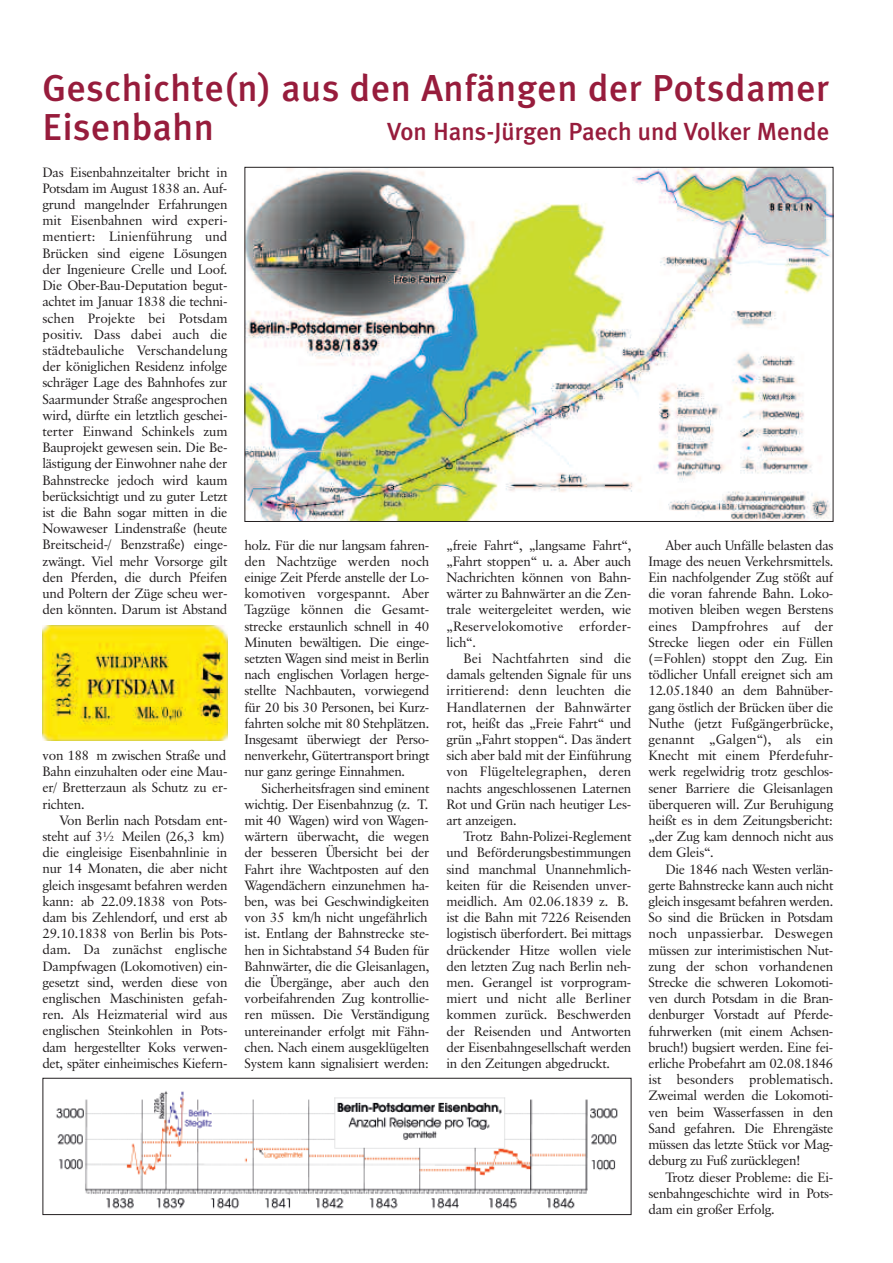
<style>
.page{position:relative;width:893px;height:1263px;background:#fff}
.page>*{position:absolute;margin:0;border:0;box-sizing:border-box;transform-origin:0 0}
.t1{font:500 37.5px/39px "Meta Plus";letter-spacing:.015em;color:#971c3c}
.t2{font:500 24.75px "Meta Plus";color:#971c3c}
.t3{font:13.5px/16.2px "Classical Garamond BT";letter-spacing:-.025em;color:#231f20;text-align:justify}
</style>
<div class="page">
<img style="left:43px;top:625px;width:184px;height:116px">
<img style="left:246px;top:169px;width:585px;height:351px">
<img style="left:56px;top:1091px;width:562px;height:118px">
<div style="left:43px;top:1078px;width:588px;height:137px;border:1px solid #231f20"></div>
<h1 class="t1" style="left:43px;top:68px;width:788px">Geschichte(n) aus den Anfängen der Potsdamer<br>Eisenbahn</h1>
<h2 class="t2" style="left:387px;top:117px;width:444px">Von Hans-Jürgen Paech und Volker Mende</h2>
<p class="t3" style="left:43px;top:165px;width:186px">Das Eisenbahnzeitalter bricht in Potsdam im August 1838 an. Auf&shy;grund mangelnder Erfahrungen mit Eisenbahnen wird experi&shy;mentiert: Linienführung und Brücken sind eigene Lösungen der Ingenieure Crelle und Loof.<br>Die Ober-Bau-Deputation begut&shy;achtet im Januar 1838 die techni&shy;schen Projekte bei Potsdam positiv. Dass dabei auch die städtebauliche Verschandelung der königlichen Residenz infolge schräger Lage des Bahnhofes zur Saarmunder Straße angesprochen wird, dürfte ein letztlich geschei&shy;terter Einwand Schinkels zum Bauprojekt gewesen sein. Die Be&shy;lästigung der Einwohner nahe der Bahnstrecke jedoch wird kaum berücksichtigt und zu guter Letzt ist die Bahn sogar mitten in die Nowaweser Lindenstraße (heute Breitscheid-/ Benzstraße) einge&shy;zwängt. Viel mehr Vorsorge gilt den Pferden, die durch Pfeifen und Poltern der Züge scheu wer&shy;den könnten. Darum ist Abstand</p>
<p class="t3" style="left:43px;top:748px;width:186px">von 188 m zwischen Straße und Bahn einzuhalten oder eine Mau&shy;er/ Bretterzaun als Schutz zu er&shy;richten.</p>
<p class="t3" style="left:43px;top:813px;width:186px;text-align:left;text-indent:17px">Von Berlin nach Potsdam ent&shy;steht auf 3½ Meilen (26,3 km) die eingleisige Eisenbahnlinie in nur 14 Monaten, die aber nicht gleich insgesamt befahren werden kann: ab 22.09.1838 von Pots&shy;dam bis Zehlendorf, und erst ab<br>29.10.1838 von Berlin bis Pots&shy;dam. Da zunächst englische<br>Dampfwagen (Lokomotiven) ein&shy;gesetzt sind, werden diese von englischen Maschinisten gefah&shy;ren. Als Heizmaterial wird aus englischen Steinkohlen in Pots&shy;dam hergestellter Koks verwen&shy;det, später einheimisches Kiefern-</p>
<p class="t3" style="left:244px;top:538px;width:186px">holz. Für die nur langsam fahren&shy;den Nachtzüge werden noch einige Zeit Pferde anstelle der Lo&shy;komotiven vorgespannt. Aber Tagzüge können die Gesamt&shy;strecke erstaunlich schnell in 40<br>Minuten bewältigen. Die einge&shy;setzten Wagen sind meist in Berlin nach englischen Vorlagen herge&shy;stellte Nachbauten, vorwiegend für 20 bis 30 Personen, bei Kurz&shy;fahrten solche mit 80 Stehplätzen.<br>Insgesamt überwiegt der Perso&shy;nenverkehr, Gütertransport bringt nur ganz geringe Einnahmen.</p>
<p class="t3" style="left:244px;top:781px;width:186px;text-align:left;text-indent:17px">Sicherheitsfragen sind eminent wichtig. Der Eisenbahnzug (z. T. mit 40 Wagen) wird von Wagen&shy;wärtern überwacht, die wegen der besseren Übersicht bei der<br>Fahrt ihre Wachtposten auf den<br>Wagendächern einzunehmen ha&shy;ben, was bei Geschwindigkeiten von 35 km/h nicht ungefährlich ist. Entlang der Bahnstrecke ste&shy;hen in Sichtabstand 54 Buden für<br>Bahnwärter, die die Gleisanlagen, die Übergänge, aber auch den vorbeifahrenden Zug kontrollie&shy;ren müssen. Die Verständigung untereinander erfolgt mit Fähn&shy;chen. Nach einem ausgeklügelten<br>System kann signalisiert werden:</p>
<p class="t3" style="left:446px;top:538px;width:186px">„freie Fahrt“, „langsame Fahrt“, „Fahrt stoppen“ u. a. Aber auch Nachrichten können von Bahn&shy;wärter zu Bahnwärter an die Zen&shy;trale weitergeleitet werden, wie „Reservelokomotive erforder&shy;lich“.</p>
<p class="t3" style="left:446px;top:651px;width:186px;text-indent:17px">Bei Nachtfahrten sind die damals geltenden Signale für uns irritierend: denn leuchten die Handlaternen der Bahnwärter rot, heißt das „Freie Fahrt“ und grün „Fahrt stoppen“. Das ändert sich aber bald mit der Einführung von Flügeltelegraphen, deren nachts angeschlossenen Laternen Rot und Grün nach heutiger Les&shy;art anzeigen.</p>
<p class="t3" style="left:446px;top:829px;width:186px;text-align:left;text-indent:17px">Trotz Bahn-Polizei-Reglement und Beförderungsbestimmungen sind manchmal Unannehmlich&shy;keiten für die Reisenden unver&shy;meidlich. Am 02.06.1839 z. B. ist die Bahn mit 7226 Reisenden logistisch überfordert. Bei mittags drückender Hitze wollen viele den letzten Zug nach Berlin neh&shy;men. Gerangel ist vorprogram&shy;miert und nicht alle Berliner kommen zurück. Beschwerden der Reisenden und Antworten der Eisenbahngesellschaft werden in den Zeitungen abgedruckt.</p>
<p class="t3" style="left:648px;top:538px;width:186px;text-indent:17px">Aber auch Unfälle belasten das Image des neuen Verkehrsmittels.<br>Ein nachfolgender Zug stößt auf die voran fahrende Bahn. Loko&shy;motiven bleiben wegen Berstens eines Dampfrohres auf der Strecke liegen oder ein Füllen (=Fohlen) stoppt den Zug. Ein tödlicher Unfall ereignet sich am 12.05.1840 an dem Bahnüber&shy;gang östlich der Brücken über die Nuthe (jetzt Fußgängerbrücke, genannt „Galgen“), als ein Knecht mit einem Pferdefuhr&shy;werk regelwidrig trotz geschlos&shy;sener Barriere die Gleisanlagen überqueren will. Zur Beruhigung heißt es in dem Zeitungsbericht: „der Zug kam dennoch nicht aus dem Gleis“.</p>
<p class="t3" style="left:648px;top:862px;width:186px;text-indent:17px">Die 1846 nach Westen verlän&shy;gerte Bahnstrecke kann auch nicht gleich insgesamt befahren werden.<br>So sind die Brücken in Potsdam noch unpassierbar. Deswegen müssen zur interimistischen Nut&shy;zung der schon vorhandenen Strecke die schweren Lokomoti&shy;ven durch Potsdam in die Bran&shy;denburger Vorstadt auf Pferde&shy;fuhrwerken (mit einem Achsen&shy;bruch!) bugsiert werden. Eine fei&shy;erliche Probefahrt am 02.08.1846 ist besonders problematisch.<br>Zweimal werden die Lokomoti&shy;ven beim Wasserfassen in den Sand gefahren. Die Ehrengäste müssen das letzte Stück vor Mag&shy;deburg zu Fuß zurücklegen!</p>
<p class="t3" style="left:648px;top:1170px;width:186px;text-indent:17px">Trotz dieser Probleme: die Ei&shy;senbahngeschichte wird in Pots&shy;dam ein großer Erfolg.</p>
</div>
